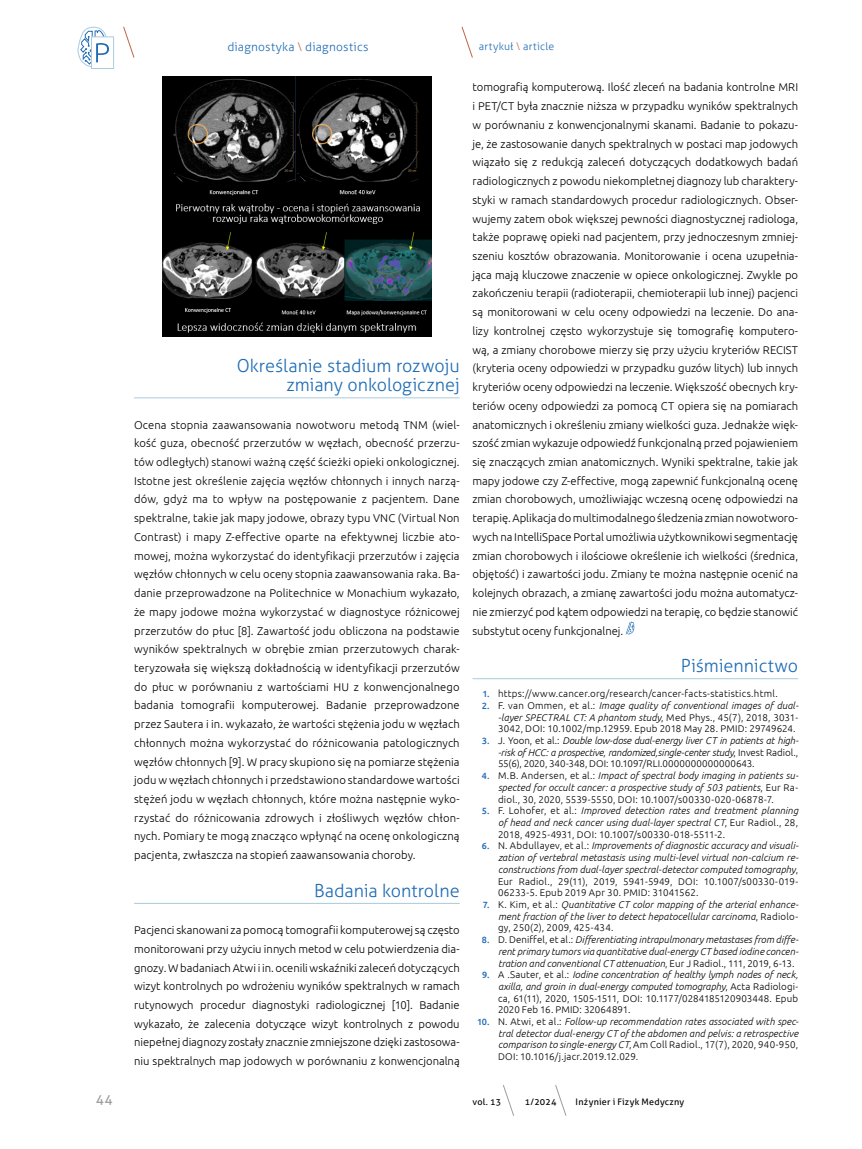
<style>
.page{position:relative;width:862px;height:1149px;background:#fff}
.page>*{position:absolute;margin:0;border:0;box-sizing:border-box;transform-origin:0 0}
.t1{font:300 18px/18.8px "Aller";letter-spacing:-.005em;color:#1f6cb4;text-align:right}
.t2{font:13.5px "Aller";color:#9d9d9c}
.t3{font:300 12px "Aller";letter-spacing:.02em;color:#1f6cb4}
.t4{font:300 11.25px/18.8px "Ubuntu";color:#000;text-align:justify}
.t5{font:300 10.5px "Aller";letter-spacing:.025em;color:#1f6cb4}
.t6{font:italic 300 9.75px/11.7px "Ubuntu";letter-spacing:.01em;color:#000;text-align:justify}
.t7{font:300 9.75px/11.7px "Ubuntu";letter-spacing:.02em;color:#000;text-align:justify}
.t8{font:9px "Aller";letter-spacing:.025em;color:#000}
.s1{color:#bb6743}
.s2{font-weight:500;font-size:9px;color:#1f6cb4}
.s3{font-style:italic}
.s4{font-weight:500;font-style:normal;font-size:9px;color:#1f6cb4}
.s5{font-style:normal}
</style>
<div class="page">
<svg style="left:461px;top:26px;width:12px;height:32px"></svg>
<svg style="left:555px;top:1085px;width:11px;height:30px"></svg>
<svg style="left:123px;top:26px;width:12px;height:32px"></svg>
<svg style="left:503px;top:1085px;width:10px;height:30px"></svg>
<div style="left:91px;top:36px;width:23px;height:33px;background:#fff;border:1px solid #aacbdc"></div>
<svg style="left:77px;top:26px;width:33px;height:43px"></svg>
<hr style="left:134px;top:397px;width:325px;height:1px;background:#aacbdc">
<hr style="left:134px;top:902px;width:325px;height:1px;background:#aacbdc">
<img style="left:162px;top:77px;width:269px;height:259px">
<hr style="left:472px;top:678px;width:325px;height:1px;background:#aacbdc">
<svg style="left:625px;top:621px;width:9px;height:13px"></svg>
<p class="t3" style="left:227px;top:40px;width:143px">diagnostyka <span class="s1">\</span> diagnostics</p>
<p class="t5" style="left:478px;top:40px;width:77px">artykuł <span class="s1">\</span> article</p>
<h1 class="t1" style="left:236px;top:356px;width:224px">Określanie stadium rozwoju zmiany onkologicznej</h1>
<p class="t4" style="left:134px;top:415px;width:327px">Ocena stopnia zaawansowania nowotworu metodą TNM (wiel&shy;kość guza, obecność przerzutów w węzłach, obecność przerzu&shy;tów odległych) stanowi ważną część ścieżki opieki onkologicznej.<br>Istotne jest określenie zajęcia węzłów chłonnych i innych narzą&shy;dów, gdyż ma to wpływ na postępowanie z pacjentem. Dane spektralne, takie jak mapy jodowe, obrazy typu VNC (Virtual Non Contrast) i mapy Z-effective oparte na efektywnej liczbie ato&shy;mowej, można wykorzystać do identyfikacji przerzutów i zajęcia węzłów chłonnych w celu oceny stopnia zaawansowania raka. Ba&shy;danie przeprowadzone na Politechnice w Monachium wykazało, że mapy jodowe można wykorzystać w diagnostyce różnicowej przerzutów do płuc [8]. Zawartość jodu obliczona na podstawie wyników spektralnych w obrębie zmian przerzutowych charak&shy;teryzowała się większą dokładnością w identyfikacji przerzutów do płuc w porównaniu z wartościami HU z konwencjonalnego badania tomografii komputerowej. Badanie przeprowadzone przez Sautera i in. wykazało, że wartości stężenia jodu w węzłach chłonnych można wykorzystać do różnicowania patologicznych węzłów chłonnych [9]. W pracy skupiono się na pomiarze stężenia jodu w węzłach chłonnych i przedstawiono standardowe wartości stężeń jodu w węzłach chłonnych, które można następnie wyko&shy;rzystać do różnicowania zdrowych i złośliwych węzłów chłon&shy;nych. Pomiary te mogą znacząco wpłynąć na ocenę onkologiczną pacjenta, zwłaszcza na stopień zaawansowania choroby.</p>
<h1 class="t1" style="left:314px;top:880px;width:147px">Badania kontrolne</h1>
<p class="t4" style="left:134px;top:920px;width:327px">Pacjenci skanowani za pomocą tomografii komputerowej są często monitorowani przy użyciu innych metod w celu potwierdzenia dia&shy;gnozy. W badaniach Atwi i in. ocenili wskaźniki zaleceń dotyczących wizyt kontrolnych po wdrożeniu wyników spektralnych w ramach rutynowych procedur diagnostyki radiologicznej [10]. Badanie wykazało, że zalecenia dotyczące wizyt kontrolnych z powodu niepełnej diagnozy zostały znacznie zmniejszone dzięki zastosowa&shy;niu spektralnych map jodowych w porównaniu z konwencjonalną</p>
<p class="t4" style="left:472px;top:78px;width:327px">tomografią komputerową. Ilość zleceń na badania kontrolne MRI i PET/CT była znacznie niższa w przypadku wyników spektralnych w porównaniu z konwencjonalnymi skanami. Badanie to pokazu&shy;je, że zastosowanie danych spektralnych w postaci map jodowych wiązało się z redukcją zaleceń dotyczących dodatkowych badań radiologicznych z powodu niekompletnej diagnozy lub charaktery&shy;styki w ramach standardowych procedur radiologicznych. Obser&shy;wujemy zatem obok większej pewności diagnostycznej radiologa, także poprawę opieki nad pacjentem, przy jednoczesnym zmniej&shy;szeniu kosztów obrazowania. Monitorowanie i ocena uzupełnia&shy;jąca mają kluczowe znaczenie w opiece onkologicznej. Zwykle po zakończeniu terapii (radioterapii, chemioterapii lub innej) pacjenci są monitorowani w celu oceny odpowiedzi na leczenie. Do ana&shy;lizy kontrolnej często wykorzystuje się tomografię komputero&shy;wą, a zmiany chorobowe mierzy się przy użyciu kryteriów RECIST (kryteria oceny odpowiedzi w przypadku guzów litych) lub innych kryteriów oceny odpowiedzi na leczenie. Większość obecnych kry&shy;teriów oceny odpowiedzi za pomocą CT opiera się na pomiarach anatomicznych i określeniu zmiany wielkości guza. Jednakże więk&shy;szość zmian wykazuje odpowiedź funkcjonalną przed pojawieniem się znaczących zmian anatomicznych. Wyniki spektralne, takie jak mapy jodowe czy Z-effective, mogą zapewnić funkcjonalną ocenę zmian chorobowych, umożliwiając wczesną ocenę odpowiedzi na terapię. Aplikacja do multimodalnego śledzenia zmian nowotworo&shy;wych na IntelliSpace Portal umożliwia użytkownikowi segmentację zmian chorobowych i ilościowe określenie ich wielkości (średnica, objętość) i zawartości jodu. Zmiany te można następnie ocenić na kolejnych obrazach, a zmianę zawartości jodu można automatycz&shy;nie zmierzyć pod kątem odpowiedzi na terapię, co będzie stanowić substytut oceny funkcjonalnej.</p>
<h1 class="t1" style="left:680px;top:656px;width:119px">Piśmiennictwo</h1>
<p class="t7" style="left:483px;top:687px;width:296px"><span class="s2">1.</span> https://www.cancer.org/research/cancer-facts-statistics.html.</p>
<p class="t7" style="left:497px;top:699px;width:301px;text-indent:-16px"><span class="s2">2.</span> F. van Ommen, et al.: <span class="s3">Image quality of conventional images of dual--layer SPECTRAL CT: A phantom study</span>, Med Phys., 45(7), 2018, 3031- 3042, DOI: 10.1002/mp.12959. Epub 2018 May 28. PMID: 29749624.</p>
<p class="t6" style="left:497px;top:734px;width:301px;text-indent:-16px"><span class="s4">3.</span> <span class="s5">J. Yoon, et al.:</span> Double low-dose dual-energy liver CT in patients at high--risk of HCC: a prospective, randomized,single-center study<span class="s5">, Invest Radiol., 55(6), 2020, 340-348, DOI: 10.1097/RLI.0000000000000643.</span></p>
<p class="t6" style="left:497px;top:769px;width:302px;text-indent:-16px"><span class="s4">4.</span> <span class="s5">M.B. Andersen, et al.:</span> Impact of spectral body imaging in patients su&shy;spected for occult cancer: a prospective study of 503 patients<span class="s5">, Eur Ra&shy;diol., 30, 2020, 5539-5550, DOI: 10.1007/s00330-020-06878-7.</span></p>
<p class="t6" style="left:497px;top:804px;width:301px;text-indent:-16px"><span class="s4">5.</span> <span class="s5">F. Lohofer, et al.:</span> Improved detection rates and treatment planning of head and neck cancer using dual-layer spectral CT<span class="s5">, Eur Radiol., 28, 2018, 4925-4931, DOI: 10.1007/s00330-018-5511-2.</span></p>
<p class="t6" style="left:497px;top:839px;width:302px;text-indent:-16px"><span class="s4">6.</span> <span class="s5">N. Abdullayev, et al.:</span> Improvements of diagnostic accuracy and visuali&shy;zation of vertebral metastasis using multi-level virtual non-calcium re&shy;constructions from dual-layer spectral-detector computed tomography<span class="s5">, Eur Radiol., 29(11), 2019, 5941-5949, DOI: 10.1007/s00330-019- 06233-5. Epub 2019 Apr 30. PMID: 31041562.</span></p>
<p class="t6" style="left:497px;top:898px;width:302px;text-indent:-15px"><span class="s4">7.</span> <span class="s5">K. Kim, et al.:</span> Quantitative CT color mapping of the arterial enhance&shy;ment fraction of the liver to detect hepatocellular carcinoma<span class="s5">, Radiolo&shy;gy, 250(2), 2009, 425-434.</span></p>
<p class="t6" style="left:497px;top:933px;width:302px;text-indent:-16px"><span class="s4">8.</span> <span class="s5">D. Deniffel, et al.:</span> Differentiating intrapulmonary metastases from diffe&shy;rent primary tumors via quantitative dual-energy CT based iodine concen&shy;tration and conventional CT attenuation<span class="s5">, Eur J Radiol., 111, 2019, 6-13.</span></p>
<p class="t7" style="left:497px;top:968px;width:301px;text-indent:-16px"><span class="s2">9.</span> A .Sauter, et al.: <span class="s3">Iodine concentration of healthy lymph nodes of neck, axilla, and groin in dual-energy computed tomography</span>, Acta Radiologi&shy;ca, 61(11), 2020, 1505-1511, DOI: 10.1177/0284185120903448. Epub 2020 Feb 16. PMID: 32064891.</p>
<p class="t6" style="left:497px;top:1015px;width:302px;text-indent:-20px"><span class="s4">10.</span> <span class="s5">N. Atwi, et al.:</span> Follow-up recommendation rates associated with spec&shy;tral detector dual-energy CT of the abdomen and pelvis: a retrospective comparison to single-energy CT<span class="s5">, Am Coll Radiol., 17(7), 2020, 940-950, DOI: 10.1016/j.jacr.2019.12.029.</span></p>
<p class="t2" style="left:96px;top:1090px;width:18px">44</p>
<p class="t8" style="left:472px;top:1095px;width:30px">vol. 13</p>
<p class="t8" style="left:524px;top:1095px;width:33px">1/2024</p>
<p class="t8" style="left:575px;top:1095px;width:110px">Inżynier i Fizyk Medyczny</p>
</div>
